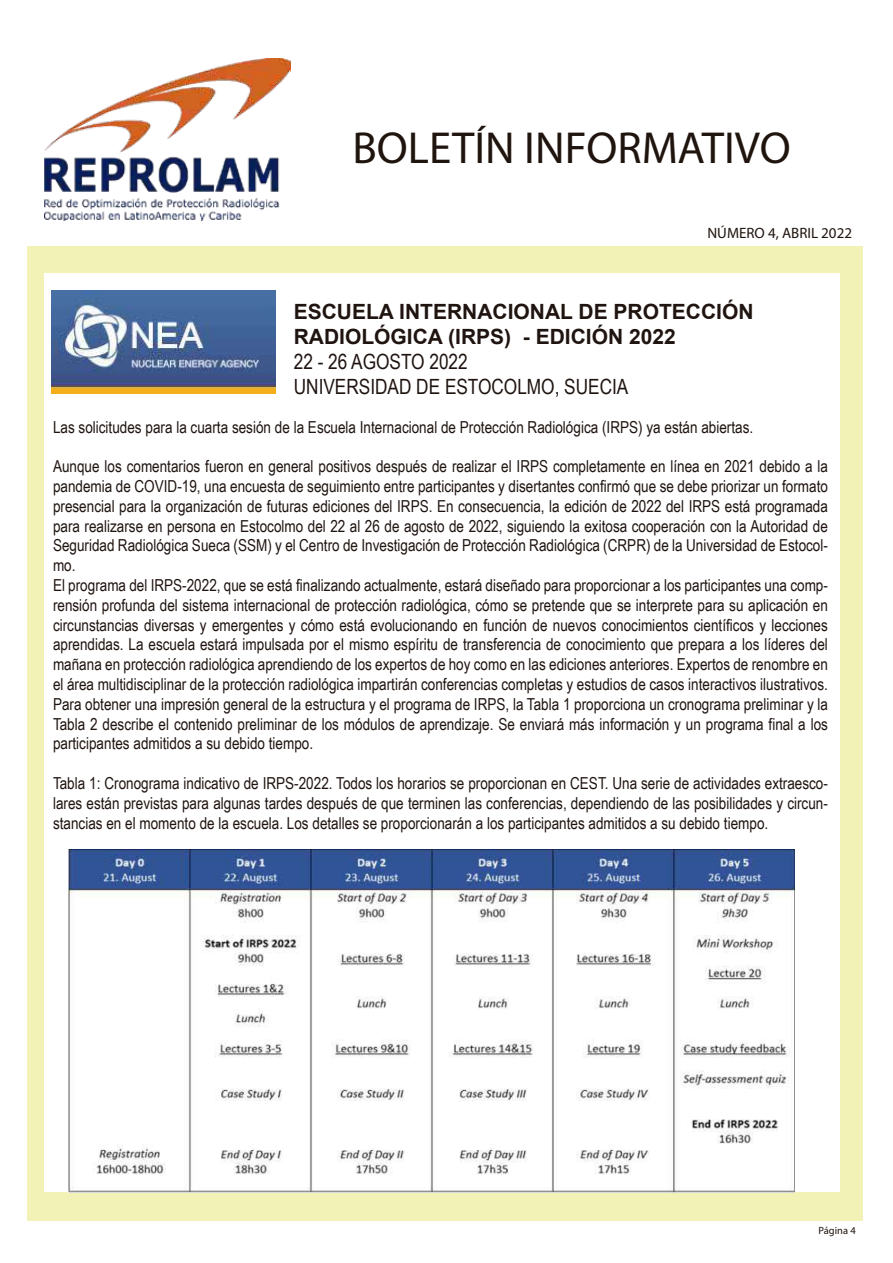
<style>
.page{position:relative;width:893px;height:1263px;background:#fff}
.page>*{position:absolute;margin:0;border:0;box-sizing:border-box;transform-origin:0 0}
.t1{font:45px "Myriad Pro";color:#20140e}
.t2{font:700 21px/25.2px "Arial";color:#1f1410}
.t3{font:21px/25.2px "Arial Narrow";color:#1f1410}
.t4{font:16.5px/19.8px "Arial Narrow";color:#1f1410}
.t5{font:15px "Myriad Pro";color:#20140e}
.t6{font:10.5px "Myriad Pro";color:#20140e}
</style>
<div class="page">
<div style="left:27px;top:44px;width:835px;height:1176px;background:#f3f2b6"></div>
<div style="left:27px;top:44px;width:835px;height:202px;background:#fff"></div>
<img style="left:44px;top:58px;width:246px;height:163px">
<div style="left:44px;top:273px;width:796px;height:919px;background:#fff"></div>
<img style="left:51px;top:291px;width:225px;height:102px">
<img style="left:68px;top:850px;width:726px;height:342px">
<h1 class="t1" style="left:352px;top:120px;width:440px">BOLETÍN INFORMATIVO</h1>
<p class="t5" style="left:707px;top:223px;width:146px">NÚMERO 4, ABRIL 2022</p>
<p class="t2" style="left:294px;top:299px;width:461px;text-indent:-104px"><sup>CONCEPTO</sup>ESCUELA INTERNACIONAL DE PROTECCIÓN<br>RADIOLÓGICA (IRPS) - EDICIÓN 2022</p>
<p class="t3" style="left:294px;top:348px;width:336px">22 - 26 AGOSTO 2022<br>UNIVERSIDAD DE ESTOCOLMO, SUECIA</p>
<p class="t4" style="left:53px;top:416px;width:702px">Las solicitudes para la cuarta sesión de la Escuela Internacional de Protección Radiológica (IRPS) ya están abiertas.</p>
<p class="t4" style="left:53px;top:456px;width:776px">Aunque los comentarios fueron en general positivos después de realizar el IRPS completamente en línea en 2021 debido a la pandemia de COVID-19, una encuesta de seguimiento entre participantes y disertantes confirmó que se debe priorizar un formato presencial para la organización de futuras ediciones del IRPS. En consecuencia, la edición de 2022 del IRPS está programada para realizarse en persona en Estocolmo del 22 al 26 de agosto de 2022, siguiendo la exitosa cooperación con la Autoridad de Seguridad Radiológica Sueca (SSM) y el Centro de Investigación de Protección Radiológica (CRPR) de la Universidad de Estocol&shy;mo.<br>El programa del IRPS-2022, que se está finalizando actualmente, estará diseñado para proporcionar a los participantes una comp&shy;rensión profunda del sistema internacional de protección radiológica, cómo se pretende que se interprete para su aplicación en circunstancias diversas y emergentes y cómo está evolucionando en función de nuevos conocimientos científicos y lecciones aprendidas. La escuela estará impulsada por el mismo espíritu de transferencia de conocimiento que prepara a los líderes del mañana en protección radiológica aprendiendo de los expertos de hoy como en las ediciones anteriores. Expertos de renombre en el área multidisciplinar de la protección radiológica impartirán conferencias completas y estudios de casos interactivos ilustrativos.<br>Para obtener una impresión general de la estructura y el programa de IRPS, la Tabla 1 proporciona un cronograma preliminar y la Tabla 2 describe el contenido preliminar de los módulos de aprendizaje. Se enviará más información y un programa final a los participantes admitidos a su debido tiempo.</p>
<p class="t4" style="left:53px;top:773px;width:776px;text-align:justify">Tabla 1: Cronograma indicativo de IRPS-2022. Todos los horarios se proporcionan en CEST. Una serie de actividades extraesco&shy;lares están previstas para algunas tardes después de que terminen las conferencias, dependiendo de las posibilidades y circun&shy;stancias en el momento de la escuela. Los detalles se proporcionarán a los participantes admitidos a su debido tiempo.</p>
<p class="t6" style="left:819px;top:1224px;width:39px">Página 4</p>
</div>
